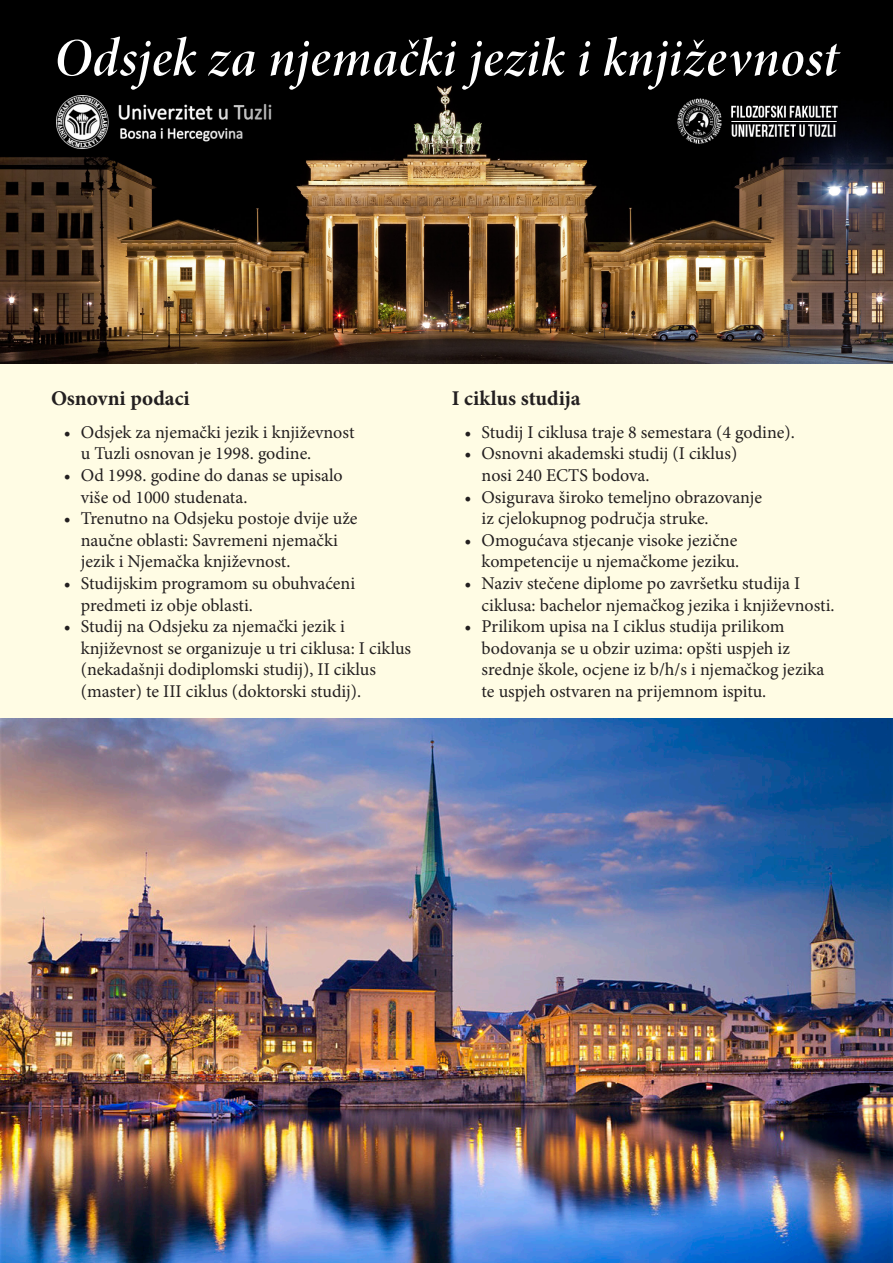
<style>
.page{position:relative;width:893px;height:1263px;background:#fffce4}
.page>*{position:absolute;margin:0;border:0;box-sizing:border-box;transform-origin:0 0}
.t1{font:54px "Minion Pro Semibold It Disp";letter-spacing:.015em;color:#fff}
.SUB{font:700 21px "Minion Pro";color:#231f20}
.t2{font:18px/21.6px "Minion Pro";color:#231f20}
</style>
<div class="page">
<img style="left:0;top:0;width:893px;height:364px">
<img style="left:57px;top:96px;width:214px;height:52px">
<img style="left:675px;top:96px;width:167px;height:52px">
<img style="left:0;top:719px;width:893px;height:544px">
<p class="t1" style="left:54px;top:23px;width:786px">Odsjek za njemački jezik i književnost</p>
<p class="SUB" style="left:51px;top:384px;width:140px">Osnovni podaci</p>
<p class="t2" style="left:81px;top:421px;width:275px;text-indent:-17px">• Odsjek za njemački jezik i književnost u Tuzli osnovan je 1998. godine.</p>
<p class="t2" style="left:81px;top:465px;width:264px;text-indent:-17px">• Od 1998. godine do danas se upisalo više od 1000 studenata.</p>
<p class="t2" style="left:81px;top:508px;width:278px;text-indent:-17px">• Trenutno na Odsjeku postoje dvije uže naučne oblasti: Savremeni njemački jezik i Njemačka književnost.</p>
<p class="t2" style="left:81px;top:573px;width:276px;text-indent:-17px">• Studijskim programom su obuhvaćeni predmeti iz obje oblasti.</p>
<p class="t2" style="left:81px;top:616px;width:332px;text-indent:-17px">• Studij na Odsjeku za njemački jezik i književnost se organizuje u tri ciklusa: I ciklus (nekadašnji dodiplomski studij), II ciklus (master) te III ciklus (doktorski studij).</p>
<p class="SUB" style="left:452px;top:384px;width:130px">I ciklus studija</p>
<p class="t2" style="left:465px;top:421px;width:332px">• Studij I ciklusa traje 8 semestara (4 godine).</p>
<p class="t2" style="left:482px;top:443px;width:257px;text-indent:-17px">• Osnovni akademski studij (I ciklus) nosi 240 ECTS bodova.</p>
<p class="t2" style="left:482px;top:486px;width:282px;text-indent:-17px">• Osigurava široko temeljno obrazovanje iz cjelokupnog područja struke.</p>
<p class="t2" style="left:465px;top:529px;width:276px;text-align:right">• Omogućava stjecanje visoke jezične kompetencije u njemačkome jeziku.</p>
<p class="t2" style="left:482px;top:573px;width:354px;text-indent:-17px">• Naziv stečene diplome po završetku studija I ciklusa: bachelor njemačkog jezika i književnosti.</p>
<p class="t2" style="left:482px;top:616px;width:344px;text-indent:-17px">• Prilikom upisa na I ciklus studija prilikom bodovanja se u obzir uzima: opšti uspjeh iz srednje škole, ocjene iz b/h/s i njemačkog jezika te uspjeh ostvaren na prijemnom ispitu.</p>
</div>
